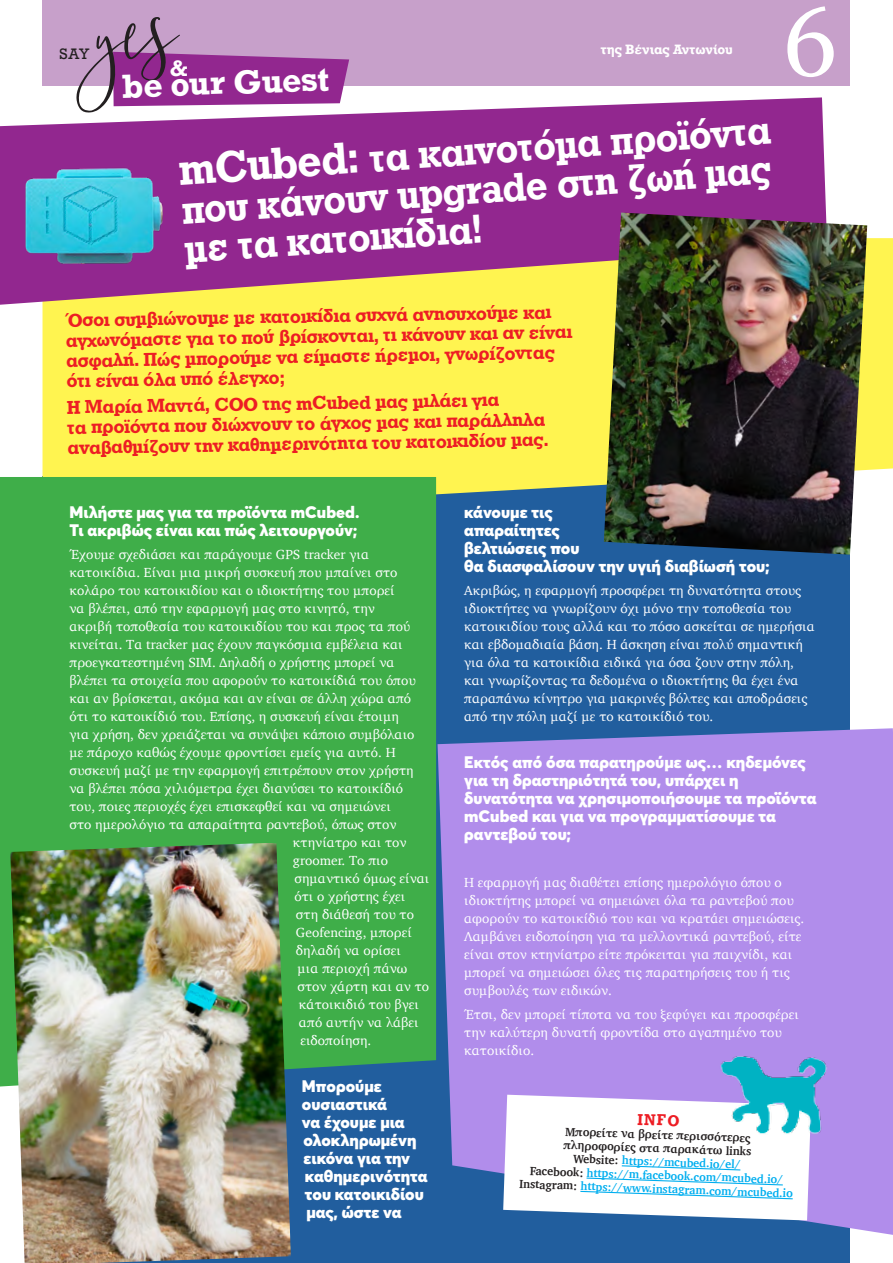
<style>
.page{position:relative;width:893px;height:1263px;background:#fff}
.page>*{position:absolute;margin:0;border:0;box-sizing:border-box;transform-origin:0 0}
.t1{font:97.5px "Georgia";color:#fff}
.t2{font:42px/39px "UB Rockwell Bold";color:#fff;text-align:justify;scale:.95 1}
.t3{font:700 31.5px "Rockwell";color:#fff}
.t4{font:700 21px "Rockwell";color:#fff}
.t5{font:19.5px/20.2px "UB Rockwell Bold";color:#ed1d24}
.t6{font:900 16.5px/18px "Averta";color:#fff}
.t7{font:16.5px "UB Rockwell Bold";color:#ed1d24;scale:.95 1}
.t8{font:14.25px "Rockwell";color:#231f20}
.t9{font:13.5px/18px "Charter";color:#fff}
.t10{font:700 12.75px "Rockwell";color:#fff}
.t11{font:700 12.15px/13.5px "Charter";color:#00aeef;text-align:center;scale:.95 1}
.s1{font-size:46.5px}
.s2{color:#231f20}
</style>
<div class="page">
<div style="left:43px;top:477px;width:807px;height:786px;background:#215e9e"></div>
<div style="left:43px;top:238px;width:850px;height:257px;background:#fff450"></div>
<div style="left:43px;top:0;width:807px;height:85px;background:#c7a0ca"></div>
<div style="left:0;top:477px;width:436px;height:609px;background:#3fae49"></div>
<svg style="left:0;top:97px;width:826px;height:208px;background:#a3488f"></svg>
<svg style="left:438px;top:728px;width:455px;height:507px;background:#a488e4"></svg>
<svg style="left:76px;top:17px;width:273px;height:96px"></svg>
<img style="left:604px;top:213px;width:263px;height:342px">
<svg style="left:503px;top:1095px;width:308px;height:125px;background:#edf2f9"></svg>
<img style="left:10px;top:843px;width:281px;height:420px">
<img style="left:693px;top:1031px;width:162px;height:124px">
<img style="left:19px;top:164px;width:152px;height:106px">
<p class="t8" style="left:60px;top:45px;width:32px">SAY</p>
<h3 class="t4" style="left:170px;top:54px;width:20px">&amp;</h3>
<h3 class="t3" style="left:121px;top:66px;width:209px;rotate:-2deg">be our Guest</h3>
<p class="t10" style="left:601px;top:41px;width:133px">της Βένιας Αντωνίου</p>
<h2 class="t2" style="left:178px;top:151px;width:625px;rotate:-4deg"><span class="s1">mCubed:</span> τα καινοτόμα προϊόντα που κάνουν upgrade στη ζωή μας με τα κατοικίδια!</h2>
<h3 class="t5" style="left:65px;top:310px;width:508px;rotate:-1deg">Όσοι συμβιώνουμε με κατοικίδια συχνά ανησυχούμε και αγχωνόμαστε για το πού βρίσκονται, τι κάνουν και αν είναι ασφαλή. Πώς μπορούμε να είμαστε ήρεμοι, γνωρίζοντας ότι είναι όλα υπό έλεγχο;</h3>
<h3 class="t5" style="left:67px;top:397px;width:482px;rotate:-1deg">Η Μαρία Μαντά, COO της mCubed μας μιλάει για<br>τα προϊόντα που διώχνουν το άγχος μας και παράλληλα αναβαθμίζουν την καθημερινότητα του κατοικιδίου μας.</h3>
<h1 class="t1" style="left:782px;top:-29px;width:57px">6</h1>
<p class="t6" style="left:69px;top:502px;width:292px">Μιλήστε μας για τα προϊόντα mCubed.<br>Τι ακριβώς είναι και πώς λειτουργούν;</p>
<p class="t9" style="left:69px;top:545px;width:301px">Έχουμε σχεδιάσει και παράγουμε GPS tracker για</p>
<p class="t9" style="left:69px;top:563px;width:330px">κατοικίδια. Είναι μια μικρή συσκευή που μπαίνει στο</p>
<p class="t9" style="left:69px;top:581px;width:327px">κολάρο του κατοικιδίου και ο ιδιοκτήτης του μπορεί</p>
<p class="t9" style="left:69px;top:599px;width:307px">να βλέπει, από την εφαρμογή μας στο κινητό, την</p>
<p class="t9" style="left:69px;top:617px;width:342px">ακριβή τοποθεσία του κατοικιδίου του και προς τα πού</p>
<p class="t9" style="left:69px;top:635px;width:335px">κινείται. Τα tracker μας έχουν παγκόσμια εμβέλεια και</p>
<p class="t9" style="left:69px;top:653px;width:327px">προεγκατεστημένη SIM. Δηλαδή ο χρήστης μπορεί να</p>
<p class="t9" style="left:69px;top:671px;width:348px">βλέπει τα στοιχεία που αφορούν το κατοικίδιά του όπου</p>
<p class="t9" style="left:69px;top:689px;width:343px">και αν βρίσκεται, ακόμα και αν είναι σε άλλη χώρα από</p>
<p class="t9" style="left:69px;top:707px;width:331px">ότι το κατοικίδιό του. Επίσης, η συσκευή είναι έτοιμη</p>
<p class="t9" style="left:69px;top:725px;width:347px">για χρήση, δεν χρειάζεται να συνάψει κάποιο συμβόλαιο</p>
<p class="t9" style="left:69px;top:743px;width:328px">με πάροχο καθώς έχουμε φροντίσει εμείς για αυτό. Η</p>
<p class="t9" style="left:69px;top:761px;width:346px">συσκευή μαζί με την εφαρμογή επιτρέπουν στον χρήστη</p>
<p class="t9" style="left:69px;top:779px;width:335px">να βλέπει πόσα χιλιόμετρα έχει διανύσει το κατοικίδιό</p>
<p class="t9" style="left:69px;top:797px;width:323px">του, ποιες περιοχές έχει επισκεφθεί και να σημειώνει</p>
<p class="t9" style="left:69px;top:815px;width:329px">στο ημερολόγιο τα απαραίτητα ραντεβού, όπως στον</p>
<p class="t9" style="left:293px;top:833px;width:115px">κτηνίατρο και τον</p>
<p class="t9" style="left:293px;top:851px;width:97px">groomer. Το πιο</p>
<p class="t9" style="left:294px;top:869px;width:136px">σημαντικό όμως είναι</p>
<p class="t9" style="left:294px;top:887px;width:112px">ότι ο χρήστης έχει</p>
<p class="t9" style="left:296px;top:905px;width:120px">στη διάθεσή του το</p>
<p class="t9" style="left:296px;top:923px;width:117px">Geofencing, μπορεί</p>
<p class="t9" style="left:296px;top:941px;width:106px">δηλαδή να ορίσει</p>
<p class="t9" style="left:297px;top:959px;width:111px">μια περιοχή πάνω</p>
<p class="t9" style="left:297px;top:977px;width:133px">στον χάρτη και αν το</p>
<p class="t9" style="left:299px;top:995px;width:122px">κάτοικιδιό του βγει</p>
<p class="t9" style="left:299px;top:1013px;width:121px">από αυτήν να λάβει</p>
<p class="t9" style="left:300px;top:1031px;width:72px">ειδοποίηση.</p>
<p class="t6" style="left:302px;top:1077px;width:127px">Μπορούμε ουσιαστικά<br>να έχουμε μια ολοκληρωμένη εικόνα για την καθημερινότητα του κατοικιδίου μας, ώστε να</p>
<p class="t6" style="left:464px;top:502px;width:307px">κάνουμε τις<br>απαραίτητες<br>βελτιώσεις που<br>θα διασφαλίσουν την υγιή διαβίωσή του;</p>
<p class="t9" style="left:464px;top:581px;width:352px">Ακριβώς, η εφαρμογή προσφέρει τη δυνατότητα στους ιδιοκτήτες να γνωρίζουν όχι μόνο την τοποθεσία του κατοικιδίου τους αλλά και το πόσο ασκείται σε ημερήσια και εβδομαδιαία βάση. Η άσκηση είναι πολύ σημαντική για όλα τα κατοικίδια ειδικά για όσα ζουν στην πόλη, και γνωρίζοντας τα δεδομένα ο ιδιοκτήτης θα έχει ένα παραπάνω κίνητρο για μακρινές βόλτες και αποδράσεις από την πόλη μαζί με το κατοικίδιό του.</p>
<p class="t6" style="left:464px;top:753px;width:354px">Εκτός από όσα παρατηρούμε ως… κηδεμόνες για τη δραστηριότητά του, υπάρχει η δυνατότητα να χρησιμοποιήσουμε τα προϊόντα mCubed και για να προγραμματίσουμε τα ραντεβού του;</p>
<p class="t9" style="left:464px;top:873px;width:342px">Η εφαρμογή μας διαθέτει επίσης ημερολόγιο όπου ο ιδιοκτήτης μπορεί να σημειώνει όλα τα ραντεβού που αφορούν το κατοικίδιό του και να κρατάει σημειώσεις.<br>Λαμβάνει ειδοποίηση για τα μελλοντικά ραντεβού, είτε είναι στον κτηνίατρο είτε πρόκειται για παιχνίδι, και μπορεί να σημειώσει όλες τις παρατηρήσεις του ή τις συμβουλές των ειδικών.</p>
<p class="t9" style="left:464px;top:1005px;width:336px">Έτσι, δεν μπορεί τίποτα να του ξεφύγει και προσφέρει την καλύτερη δυνατή φροντίδα στο αγαπημένο του κατοικίδιο.</p>
<p class="t7" style="left:638px;top:1109px;width:45px;rotate:2deg">INFO</p>
<p class="t11" style="left:521px;top:1123px;width:290px;rotate:2deg"><span class="s2">Μπορείτε να βρείτε περισσότερες<br>πληροφορίες στα παρακάτω links<br>Website:</span> https://mcubed.io/el/<br><span class="s2">Facebook:</span> https://m.facebook.com/mcubed.io/ <span class="s2">Instagram:</span> https://www.instagram.com/mcubed.io</p>
</div>
